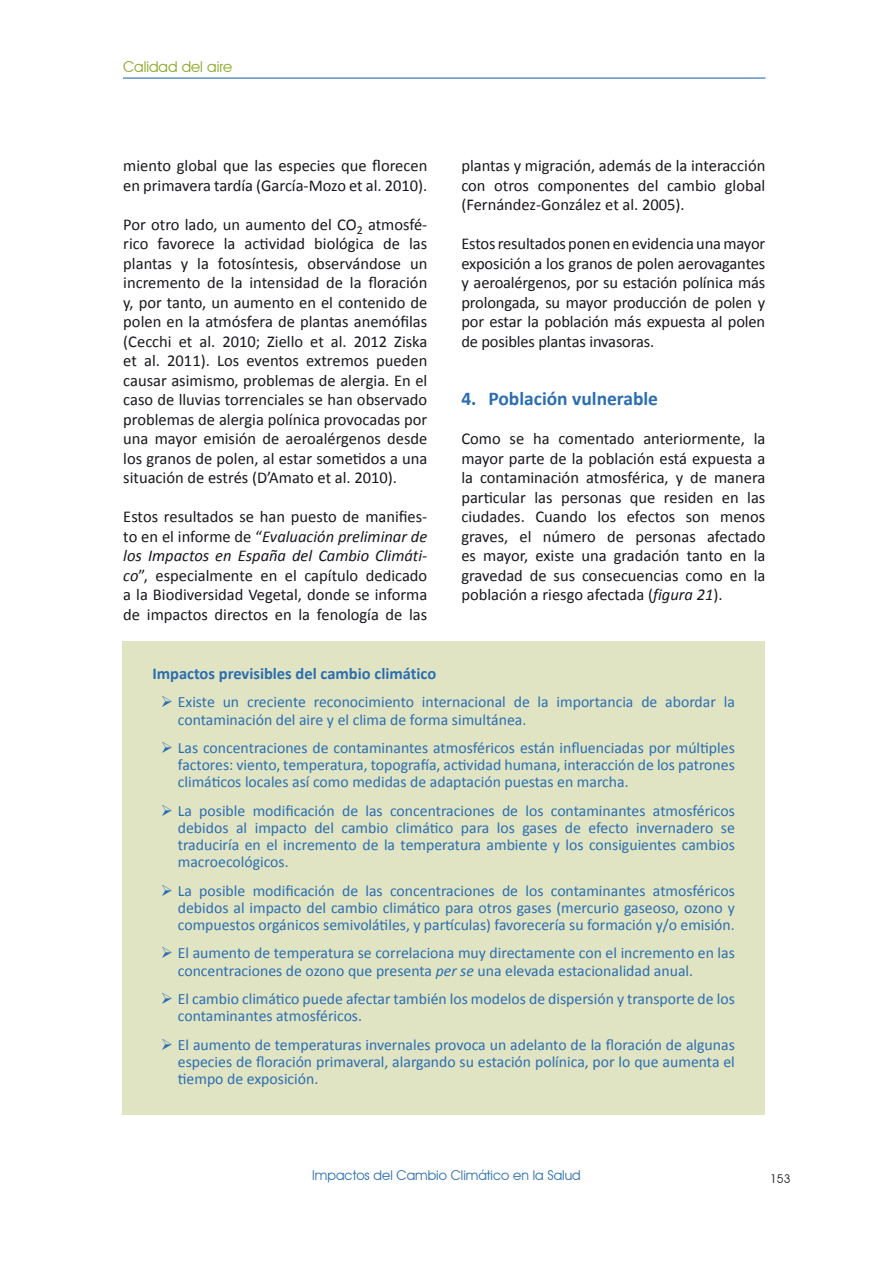
<style>
.page{position:relative;width:893px;height:1263px;background:#fff}
.page>*{position:absolute;margin:0;border:0;box-sizing:border-box;transform-origin:0 0}
.t1{font:700 19.5px "Calibri";color:#2a6eb1}
.t2{font:16.5px/19.5px "Calibri";color:#1a171c;text-align:justify}
.t3{font:700 16.5px "Calibri";color:#2a6eb1}
.t4{font:15.75px/17.2px "Calibri";color:#2a6eb1;text-align:justify}
.t5{font:15px "Avant Garde IT Cby BT";color:#8da727}
.t6{font:13.5px "Avant Garde IT Cby BT";color:#2a6eb1}
.t7{font:12px "Avant Garde IT Cby BT";color:#1a171c}
.s1{font-style:italic}
</style>
<div class="page">
<hr style="left:123px;top:77px;width:642px;height:2px;background:#2a6eb1">
<div style="left:123px;top:641px;width:642px;height:474px;background:#e0e4c3"></div>
<p class="t5" style="left:123px;top:58px;width:111px">Calidad del aire</p>
<p class="t2" style="left:123px;top:156px;width:306px">miento global que las especies que florecen en primavera tardía (García-Mozo et al. 2010).</p>
<p class="t2" style="left:123px;top:214px;width:306px">Por otro lado, un aumento del CO<sub>2</sub> atmosfé&shy;rico favorece la actividad biológica de las plantas y la fotosíntesis, observándose un incremento de la intensidad de la floración y, por tanto, un aumento en el contenido de polen en la atmósfera de plantas anemófilas (Cecchi et al. 2010; Ziello et al. 2012 Ziska et al. 2011). Los eventos extremos pueden causar asimismo, problemas de alergia. En el caso de lluvias torrenciales se han observado problemas de alergia polínica provocadas por una mayor emisión de aeroalérgenos desde los granos de polen, al estar sometidos a una situación de estrés (D’Amato et al. 2010).</p>
<p class="t2" style="left:123px;top:507px;width:306px">Estos resultados se han puesto de manifies&shy;to en el informe de “<span class="s1">Evaluación preliminar de los Impactos en España del Cambio Climáti&shy;co</span>”, especialmente en el capítulo dedicado a la Biodiversidad Vegetal, donde se informa de impactos directos en la fenología de las</p>
<p class="t2" style="left:461px;top:156px;width:305px">plantas y migración, además de la interacción con otros componentes del cambio global (Fernández-González et al. 2005).</p>
<p class="t2" style="left:461px;top:234px;width:305px">Estos resultados ponen en evidencia una mayor exposición a los granos de polen aerovagantes y aeroalérgenos, por su estación polínica más prolongada, su mayor producción de polen y por estar la población más expuesta al polen de posibles plantas invasoras.</p>
<h3 class="t1" style="left:461px;top:386px;width:198px">4. Población vulnerable</h3>
<p class="t2" style="left:461px;top:429px;width:306px">Como se ha comentado anteriormente, la mayor parte de la población está expuesta a la contaminación atmosférica, y de manera particular las personas que residen en las ciudades. Cuando los efectos son menos graves, el número de personas afectado es mayor, existe una gradación tanto en la gravedad de sus consecuencias como en la población a riesgo afectada (<span class="s1">figura 21</span>).</p>
<p class="t3" style="left:152px;top:663px;width:285px">Impactos previsibles del cambio climático</p>
<p class="t4" style="left:178px;top:693px;width:558px;text-indent:-17px">➢ Existe un creciente reconocimiento internacional de la importancia de abordar la contaminación del aire y el clima de forma simultánea.</p>
<p class="t4" style="left:178px;top:739px;width:558px;text-indent:-17px">➢ Las concentraciones de contaminantes atmosféricos están influenciadas por múltiples factores: viento, temperatura, topografía, actividad humana, interacción de los patrones climáticos locales así como medidas de adaptación puestas en marcha.</p>
<p class="t4" style="left:178px;top:802px;width:558px;text-indent:-17px">➢ La posible modificación de las concentraciones de los contaminantes atmosféricos debidos al impacto del cambio climático para los gases de efecto invernadero se traduciría en el incremento de la temperatura ambiente y los consiguientes cambios macroecológicos.</p>
<p class="t4" style="left:178px;top:882px;width:559px;text-indent:-17px">➢ La posible modificación de las concentraciones de los contaminantes atmosféricos debidos al impacto del cambio climático para otros gases (mercurio gaseoso, ozono y compuestos orgánicos semivolátiles, y partículas) favorecería su formación y/o emisión.</p>
<p class="t4" style="left:178px;top:945px;width:558px;text-indent:-17px">➢ El aumento de temperatura se correlaciona muy directamente con el incremento en las concentraciones de ozono que presenta <span class="s1">per se</span> una elevada estacionalidad anual.</p>
<p class="t4" style="left:178px;top:990px;width:558px;text-indent:-17px">➢ El cambio climático puede afectar también los modelos de dispersión y transporte de los contaminantes atmosféricos.</p>
<p class="t4" style="left:178px;top:1036px;width:559px;text-indent:-17px">➢ El aumento de temperaturas invernales provoca un adelanto de la floración de algunas especies de floración primaveral, alargando su estación polínica, por lo que aumenta el tiempo de exposición.</p>
<p class="t6" style="left:312px;top:1167px;width:270px">Impactos del Cambio Climático en la Salud</p>
<p class="t7" style="left:770px;top:1171px;width:22px">153</p>
</div>
